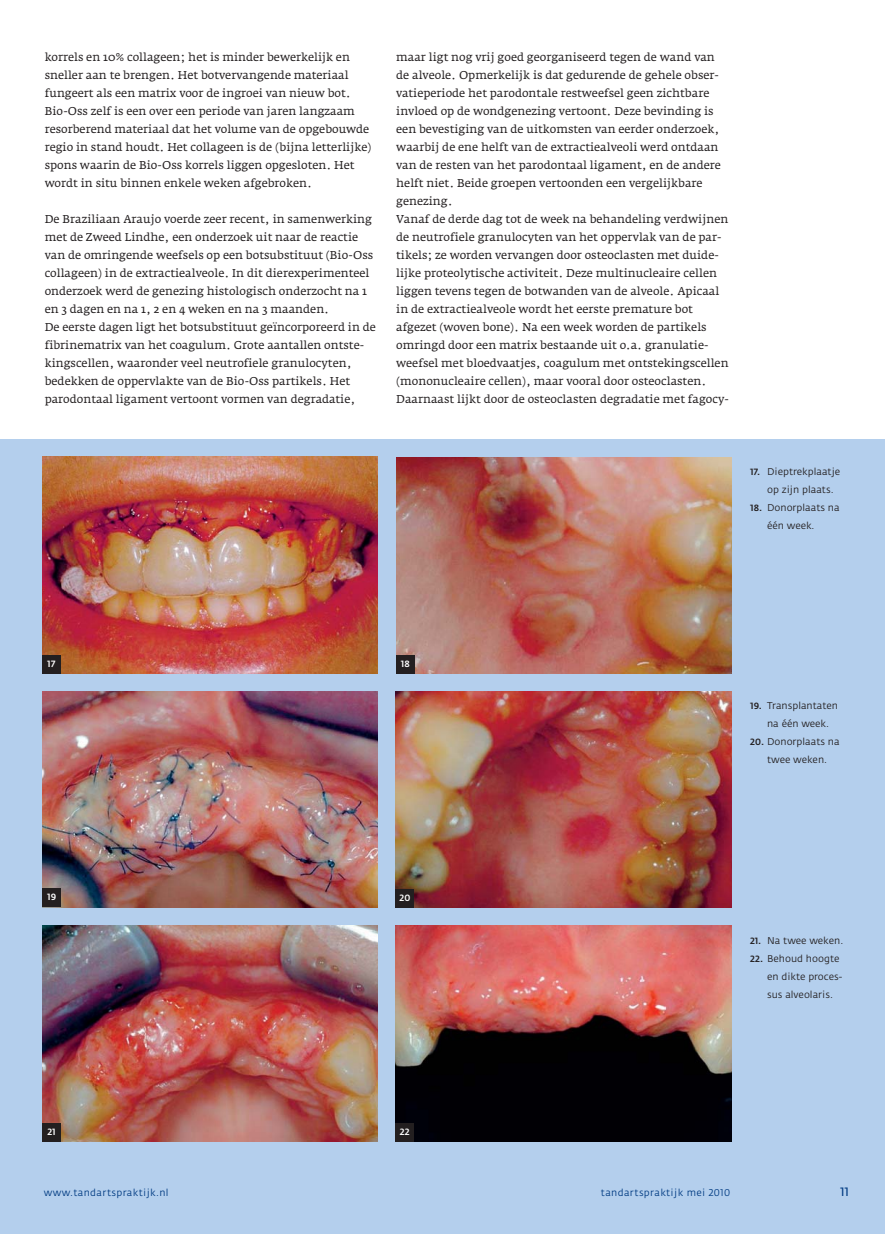
<style>
.page{position:relative;width:885px;height:1234px;background:#fff}
.page>*{position:absolute;margin:0;border:0;box-sizing:border-box;transform-origin:0 0}
.t1{font:12px "Fedra Sans";color:#013b82}
.t2{font:11.25px/18px "Fedra Serif A";color:#231f20}
.t3{font:9.75px/18px "Fedra Sans";color:#231f20}
.t4{font:9.75px "Fedra Sans";letter-spacing:.035em;color:#013b82}
.t5{font:500 9px "Fedra Sans";color:#fff}
.s1{font-weight:500;font-size:9px}
</style>
<div class="page">
<div style="left:0;top:439px;width:884px;height:794px;background:#b4cfed"></div>
<img style="left:396px;top:457px;width:335px;height:216px">
<div style="left:396px;top:654px;width:18px;height:19px;background:#231f20"></div>
<img style="left:42px;top:691px;width:335px;height:216px">
<div style="left:42px;top:888px;width:19px;height:18px;background:#231f20"></div>
<img style="left:396px;top:691px;width:335px;height:216px">
<div style="left:396px;top:888px;width:18px;height:18px;background:#231f20"></div>
<img style="left:42px;top:925px;width:335px;height:216px">
<div style="left:42px;top:1123px;width:19px;height:18px;background:#231f20"></div>
<img style="left:395px;top:925px;width:336px;height:216px">
<div style="left:395px;top:1123px;width:19px;height:18px;background:#231f20"></div>
<img style="left:42px;top:457px;width:335px;height:216px">
<div style="left:42px;top:655px;width:18px;height:18px;background:#231f20"></div>
<p class="t2" style="left:45px;top:49px;width:328px">korrels en 10% collageen; het is minder bewerkelijk en sneller aan te brengen. Het botvervangende materiaal fungeert als een matrix voor de ingroei van nieuw bot.<br>Bio-Oss zelf is een over een periode van jaren langzaam resorberend materiaal dat het volume van de opgebouwde regio in stand houdt. Het collageen is de (bijna letterlijke) spons waarin de Bio-Oss korrels liggen opgesloten. Het wordt in situ binnen enkele weken afgebroken.</p>
<p class="t2" style="left:45px;top:211px;width:332px">De Braziliaan Araujo voerde zeer recent, in samenwerking met de Zweed Lindhe, een onderzoek uit naar de reactie van de omringende weefsels op een botsubstituut (Bio-Oss collageen) in de extractiealveole. In dit dierexperimenteel onderzoek werd de genezing histologisch onderzocht na 1 en 3 dagen en na 1, 2 en 4 weken en na 3 maanden.<br>De eerste dagen ligt het botsubstituut geïncorporeerd in de fibrinematrix van het coagulum. Grote aantallen ontste&shy;kingscellen, waaronder veel neutrofiele granulocyten, bedekken de oppervlakte van de Bio-Oss partikels. Het parodontaal ligament vertoont vormen van degradatie,</p>
<p class="t2" style="left:396px;top:49px;width:334px">maar ligt nog vrij goed georganiseerd tegen de wand van de alveole. Opmerkelijk is dat gedurende de gehele obser&shy;vatieperiode het parodontale restweefsel geen zichtbare invloed op de wondgenezing vertoont. Deze bevinding is een bevestiging van de uitkomsten van eerder onderzoek, waarbij de ene helft van de extractiealveoli werd ontdaan van de resten van het parodontaal ligament, en de andere helft niet. Beide groepen vertoonden een vergelijkbare genezing.<br>Vanaf de derde dag tot de week na behandeling verdwijnen de neutrofiele granulocyten van het oppervlak van de par&shy;tikels; ze worden vervangen door osteoclasten met duide&shy;lijke proteolytische activiteit. Deze multinucleaire cellen liggen tevens tegen de botwanden van de alveole. Apicaal in de extractiealveole wordt het eerste premature bot afgezet (woven bone). Na een week worden de partikels omringd door een matrix bestaande uit o.a. granulatie&shy;weefsel met bloedvaatjes, coagulum met ontstekingscellen (mononucleaire cellen), maar vooral door osteoclasten.<br>Daarnaast lijkt door de osteoclasten degradatie met fagocy-</p>
<p class="t3" style="left:767px;top:463px;width:75px;text-indent:-17px"><span class="s1">17.</span> Dieptrekplaatje op zijn plaats.</p>
<p class="t3" style="left:767px;top:499px;width:74px;text-indent:-17px"><span class="s1">18.</span> Donorplaats na één week.</p>
<p class="t5" style="left:47px;top:659px;width:10px">17</p>
<p class="t5" style="left:401px;top:659px;width:10px">18</p>
<p class="t5" style="left:47px;top:893px;width:11px">19</p>
<p class="t5" style="left:399px;top:893px;width:12px">20</p>
<p class="t3" style="left:767px;top:697px;width:72px;text-indent:-17px"><span class="s1">19.</span> Transplantaten na één week.</p>
<p class="t3" style="left:750px;top:733px;width:91px;text-align:center"><span class="s1">20.</span> Donorplaats na twee weken.</p>
<p class="t3" style="left:750px;top:931px;width:95px"><span class="s1">21.</span> Na twee weken.</p>
<p class="t3" style="left:767px;top:949px;width:77px;text-indent:-17px"><span class="s1">22.</span> Behoud hoogte en dikte proces&shy;sus alveolaris.</p>
<p class="t5" style="left:47px;top:1127px;width:10px">21</p>
<p class="t5" style="left:400px;top:1128px;width:11px">22</p>
<p class="t4" style="left:44px;top:1188px;width:126px">www.tandartspraktijk.nl</p>
<p class="t4" style="left:601px;top:1188px;width:131px">tandartspraktijk mei 2010</p>
<p class="t1" style="left:839px;top:1186px;width:11px">11</p>
</div>
